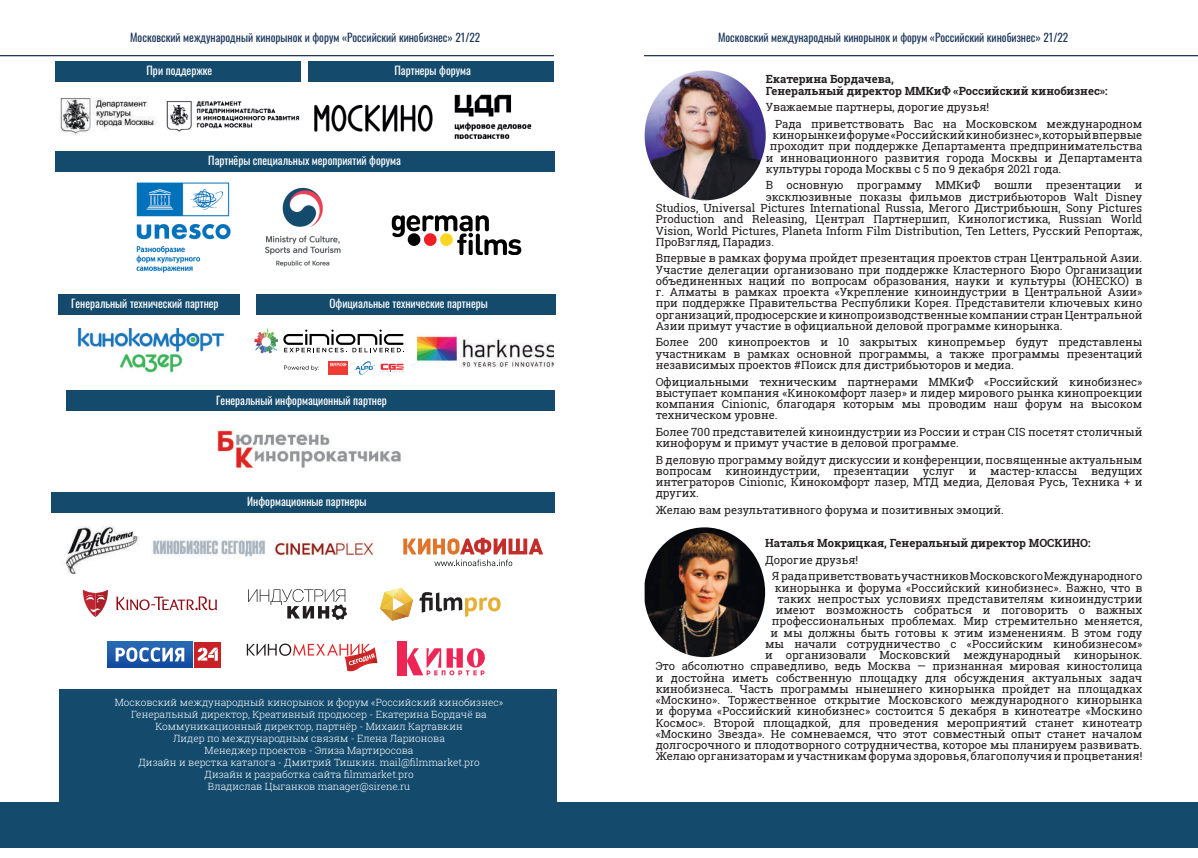
<style>
.page{position:relative;width:1198px;height:858px;background:#fff}
.page>*{position:absolute;margin:0;border:0;box-sizing:border-box;transform-origin:0 0}
.t1{font:11.25px/11.2px "Roboto Slab";color:#231f20;text-align:justify}
.t2{font:11.25px "Oswald";color:#fff}
.t3{font:11.25px "Oswald";color:#1d365a}
.t4{font:700 11.25px/11.2px "Roboto Slab";color:#231f20}
.t5{font:300 10px/12px "Roboto Slab";color:#fff;text-align:center}
</style>
<div class="page">
<hr style="left:0;top:55px;width:554px;height:1px;background:#1d365a">
<hr style="left:644px;top:55px;width:554px;height:1px;background:#1d365a">
<img style="left:644px;top:71px;width:122px;height:129px">
<div style="left:56px;top:62px;width:245px;height:20px;background:#144b6d"></div>
<div style="left:58px;top:295px;width:181px;height:20px;background:#144b6d"></div>
<div style="left:309px;top:62px;width:245px;height:20px;background:#144b6d"></div>
<div style="left:56px;top:151px;width:498px;height:20px;background:#144b6d"></div>
<div style="left:257px;top:295px;width:299px;height:20px;background:#144b6d"></div>
<img style="left:60px;top:97px;width:97px;height:39px">
<img style="left:166px;top:101px;width:134px;height:31px">
<img style="left:314px;top:104px;width:119px;height:28px">
<img style="left:136px;top:182px;width:95px;height:91px">
<img style="left:454px;top:94px;width:78px;height:45px">
<img style="left:265px;top:187px;width:76px;height:80px">
<img style="left:77px;top:328px;width:148px;height:45px">
<svg style="left:284px;top:365px;width:35px;height:5px"></svg>
<svg style="left:355px;top:361px;width:20px;height:14px"></svg>
<svg style="left:381px;top:364px;width:23px;height:8px"></svg>
<div style="left:328px;top:361px;width:20px;height:13px;background:#ee3b36"></div>
<svg style="left:330px;top:363px;width:17px;height:3px"></svg>
<svg style="left:254px;top:328px;width:150px;height:25px"></svg>
<img style="left:416px;top:335px;width:138px;height:33px">
<div style="left:66px;top:391px;width:488px;height:20px;background:#144b6d"></div>
<div style="left:52px;top:492px;width:502px;height:20px;background:#144b6d"></div>
<img style="left:217px;top:429px;width:184px;height:40px">
<img style="left:62px;top:526px;width:77px;height:48px">
<img style="left:274px;top:540px;width:99px;height:16px">
<img style="left:152px;top:539px;width:113px;height:18px">
<div style="left:59px;top:689px;width:497px;height:113px;background:#144b6d"></div>
<div style="left:0;top:802px;width:1198px;height:45px;background:#144b6d"></div>
<svg style="left:403px;top:537px;width:140px;height:29px"></svg>
<img style="left:644px;top:527px;width:121px;height:130px">
<div style="left:397px;top:641px;width:10px;height:34px;background:#ee2656"></div>
<svg style="left:407px;top:648px;width:78px;height:27px"></svg>
<svg style="left:248px;top:589px;width:99px;height:31px"></svg>
<svg style="left:83px;top:589px;width:25px;height:28px"></svg>
<svg style="left:116px;top:596px;width:101px;height:14px"></svg>
<svg style="left:419px;top:592px;width:81px;height:25px"></svg>
<svg style="left:380px;top:587px;width:33px;height:33px"></svg>
<svg style="left:247px;top:643px;width:130px;height:29px"></svg>
<svg style="left:107px;top:641px;width:86px;height:26px"></svg>
<div style="left:195px;top:641px;width:26px;height:26px;background:#c72025"></div>
<svg style="left:116px;top:647px;width:68px;height:14px"></svg>
<svg style="left:198px;top:647px;width:20px;height:13px"></svg>
<svg style="left:392px;top:215px;width:129px;height:40px"></svg>
<div style="left:408px;top:233px;width:12px;height:13px;background:#000001;border-radius:50%"></div>
<div style="left:424px;top:233px;width:12px;height:13px;background:#ee1e23;border-radius:50%"></div>
<div style="left:440px;top:233px;width:13px;height:13px;background:#fcd622;border-radius:50%"></div>
<p class="t3" style="left:130px;top:27px;width:352px">Московский международный кинорынок и форум «Российский кинобизнес» 21/22</p>
<p class="t3" style="left:718px;top:27px;width:352px">Московский международный кинорынок и форум «Российский кинобизнес» 21/22</p>
<p class="t4" style="left:766px;top:74px;width:343px">Екатерина Бордачева,<br>Генеральный директор ММКиФ «Российский кинобизнес»:</p>
<p class="t1" style="left:775px;top:99px;width:369px;line-height:16.5px;text-indent:-9px">Уважаемые партнеры, дорогие друзья!<br>Рада приветствовать Вас на Московском международном</p>
<p class="t1" style="left:772px;top:129px;width:371px">кинорынке и форуме «Российский кинобизнес», который впервые</p>
<p class="t1" style="left:770px;top:140px;width:374px">проходит при поддержке Департамента предпринимательства</p>
<p class="t1" style="left:766px;top:152px;width:378px">и инновационного развития города Москвы и Департамента</p>
<p class="t1" style="left:766px;top:163px;width:297px">культуры города Москвы с 5 по 9 декабря 2021 года.</p>
<p class="t1" style="left:766px;top:180px;width:378px">В основную программу ММКиФ вошли презентации и</p>
<p class="t1" style="left:766px;top:191px;width:378px">эксклюзивные показы фильмов дистрибьюторов Walt Disney</p>
<p class="t1" style="left:656px;top:202px;width:488px">Studios, Universal Pictures International Russia, Мегого Дистрибьюшн, Sony Pictures</p>
<p class="t1" style="left:656px;top:213px;width:488px">Production and Releasing, Централ Партнершип, Кинологистика, Russian World</p>
<p class="t1" style="left:656px;top:225px;width:488px">Vision, World Pictures, Planeta Inform Film Distribution, Ten Letters, Русский Репортаж,</p>
<p class="t1" style="left:656px;top:236px;width:120px">ПроВзгляд, Парадиз.</p>
<p class="t1" style="left:656px;top:252px;width:488px">Впервые в рамках форума пройдет презентация проектов стран Центральной Азии.<br>Участие делегации организовано при поддержке Кластерного Бюро Организации объединенных наций по вопросам образования, науки и культуры (ЮНЕСКО) в г. Алматы в рамках проекта «Укрепление киноиндустрии в Центральной Азии» при поддержке Правительства Республики Корея. Представители ключевых кино организаций, продюсерские и кинопроизводственные компании стран Центральной Азии примут участие в официальной деловой программе кинорынка.</p>
<p class="t1" style="left:656px;top:336px;width:488px">Более 200 кинопроектов и 10 закрытых кинопремьер будут представлены участникам в рамках основной программы, а также программы презентаций независимых проектов #Поиск для дистрибьюторов и медиа.</p>
<p class="t1" style="left:656px;top:375px;width:488px">Официальными техническим партнерами ММКиФ «Российский кинобизнес» выступает компания «Кинокомфорт лазер» и лидер мирового рынка кинопроекции компания Cinionic, благодаря которым мы проводим наш форум на высоком техническом уровне.</p>
<p class="t1" style="left:656px;top:426px;width:488px">Более 700 представителей киноиндустрии из России и стран CIS посетят столичный кинофорум и примут участие в деловой программе.</p>
<p class="t1" style="left:656px;top:454px;width:488px">В деловую программу войдут дискуссии и конференции, посвященные актуальным вопросам киноиндустрии, презентации услуг и мастер-классы ведущих интеграторов Cinionic, Кинокомфорт лазер, МТД медиа, Деловая Русь, Техника + и других.</p>
<p class="t1" style="left:656px;top:504px;width:350px">Желаю вам результативного форума и позитивных эмоций.</p>
<p class="t4" style="left:765px;top:537px;width:327px">Наталья Мокрицкая, Генеральный директор МОСКИНО:</p>
<p class="t1" style="left:772px;top:551px;width:372px;line-height:16.5px;text-indent:-7px">Дорогие друзья!<br>Я рада приветствовать участников Московского Международного</p>
<p class="t1" style="left:656px;top:581px;width:488px;text-align:right">кинорынка и форума «Российский кинобизнес». Важно, что в<br>таких непростых условиях представителям киноиндустрии<br>имеют возможность собраться и поговорить о важных<br>профессиональных проблемах. Мир стремительно меняется,<br>и мы должны быть готовы к этим изменениям. В этом году<br>мы начали сотрудничество с «Российским кинобизнесом»<br>и организовали Московский международный кинорынок.<br>Это абсолютно справедливо, ведь Москва — признанная мировая киностолица и достойна иметь собственную площадку для обсуждения актуальных задач кинобизнеса. Часть программы нынешнего кинорынка пройдет на площадках «Москино». Торжественное открытие Московского международного кинорынка и форума «Российский кинобизнес» состоится 5 декабря в кинотеатре «Москино Космос». Второй площадкой, для проведения мероприятий станет кинотеатр «Москино Звезда». Не сомневаемся, что этот совместный опыт станет началом долгосрочного и плодотворного сотрудничества, которое мы планируем развивать.<br>Желаю организаторам и участникам форума здоровья, благополучия и процветания!</p>
<p class="t2" style="left:146px;top:60px;width:67px">При поддержке</p>
<p class="t2" style="left:394px;top:60px;width:78px">Партнеры форума</p>
<p class="t2" style="left:208px;top:150px;width:194px">Партнёры специальных мероприятий форума</p>
<p class="t2" style="left:329px;top:293px;width:160px">Официальные технические партнеры</p>
<p class="t2" style="left:71px;top:294px;width:149px">Генеральный технический партнер</p>
<p class="t2" style="left:216px;top:390px;width:172px">Генеральный информационный партнер</p>
<p class="t2" style="left:247px;top:491px;width:121px">Информационные партнеры</p>
<p class="t5" style="left:115px;top:695px;width:390px">Московский международный кинорынок и форум «Российский кинобизнес» Генеральный директор, Креативный продюсер - Екатерина Бордачё ва Коммуникационный директор, партнёр - Михаил Картавкин<br>Лидер по международным связям - Елена Ларионова<br>Менеджер проектов - Элиза Мартиросова<br>Дизайн и верстка каталога - Дмитрий Тишкин. mail@filmmarket.pro<br>Дизайн и разработка сайта filmmarket.pro<br>Владислав Цыганков manager@sirene.ru</p>
</div>
